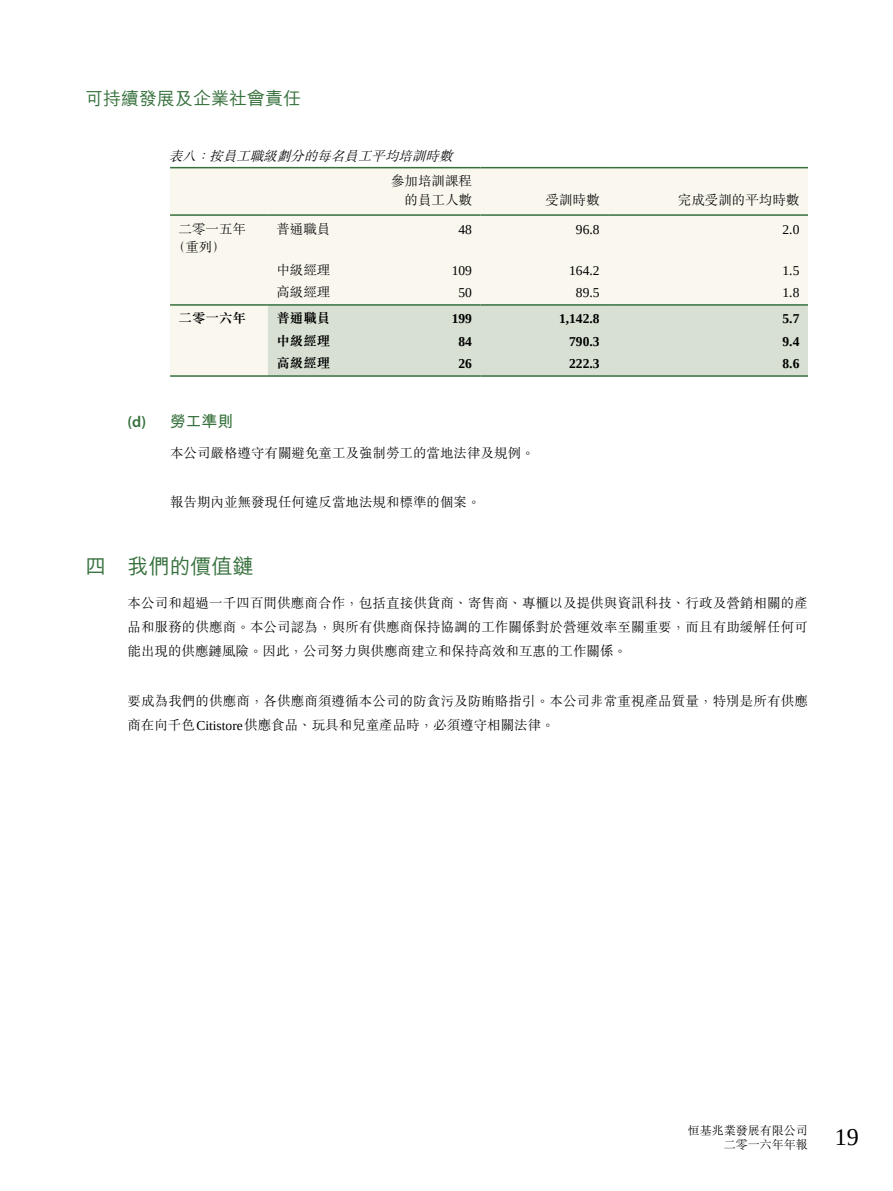
<style>
.page{position:relative;width:893px;height:1191px;background:#fff}
.page>*{position:absolute;margin:0;border:0;box-sizing:border-box;transform-origin:0 0}
.t1{font:24px "Liberation Serif";color:#000}
.t2{font:500 21px "M Hei HK";color:#36703c}
.t3{font:500 18px "M Hei HK";color:#36703c}
.t4{font:700 15.75px "M Hei HK";color:#36703c}
.t5{font:300 13.5px/24px "M Sung HK";color:#000}
.t6{font:700 13.5px "Liberation Serif";color:#000}
.t7{font:13.5px "Liberation Serif";color:#000}
.t8{font:italic 300 13.5px "M Sung HK";color:#000}
.t9{font:700 13.5px "M Sung HK";color:#000}
.t10{font:300 12px/14.2px "M Sung HK";color:#000;text-align:right}
.s1{font-family:"Myriad Pro";font-weight:600}
.s2{font-family:"Liberation Serif";font-weight:400}
</style>
<div class="page">
<div style="left:170px;top:168px;width:638px;height:207px;background:#f9f7ee"></div>
<div style="left:268px;top:306px;width:540px;height:69px;background:#d7e0d2"></div>
<hr style="left:170px;top:375px;width:98px;height:2px;background:#36703c">
<hr style="left:268px;top:375px;width:119px;height:2px;background:#36703c">
<hr style="left:387px;top:375px;width:93px;height:2px;background:#36703c">
<hr style="left:480px;top:375px;width:128px;height:2px;background:#36703c">
<hr style="left:608px;top:375px;width:200px;height:2px;background:#36703c">
<hr style="left:170px;top:304px;width:98px;height:2px;background:#36703c">
<hr style="left:268px;top:304px;width:119px;height:2px;background:#36703c">
<hr style="left:387px;top:304px;width:93px;height:2px;background:#36703c">
<hr style="left:480px;top:304px;width:128px;height:2px;background:#36703c">
<hr style="left:608px;top:304px;width:200px;height:2px;background:#36703c">
<hr style="left:170px;top:214px;width:98px;height:2px;background:#36703c">
<hr style="left:268px;top:214px;width:119px;height:2px;background:#36703c">
<hr style="left:387px;top:214px;width:93px;height:2px;background:#36703c">
<hr style="left:480px;top:214px;width:128px;height:2px;background:#36703c">
<hr style="left:608px;top:214px;width:200px;height:2px;background:#36703c">
<hr style="left:170px;top:167px;width:98px;height:1px;background:#36703c">
<hr style="left:268px;top:167px;width:119px;height:1px;background:#36703c">
<hr style="left:387px;top:167px;width:93px;height:1px;background:#36703c">
<hr style="left:480px;top:167px;width:128px;height:1px;background:#36703c">
<hr style="left:608px;top:167px;width:200px;height:1px;background:#36703c">
<h3 class="t3" style="left:85px;top:85px;width:217px">可持續發展及企業社會責任</h3>
<p class="t8" style="left:169px;top:146px;width:290px">表八：按員工職級劃分的每名員工平均培訓時數</p>
<p class="t5" style="left:391px;top:171px;width:82px;line-height:18.8px;text-align:right">參加培訓課程的員工人數</p>
<p class="t5" style="left:546px;top:187px;width:55px">受訓時數</p>
<p class="t5" style="left:678px;top:187px;width:123px">完成受訓的平均時數</p>
<p class="t5" style="left:172px;top:218px;width:76px;line-height:18.8px;text-indent:7px">二零一五年（重列）</p>
<p class="t5" style="left:276px;top:216px;width:55px">普通職員</p>
<p class="t7" style="left:458px;top:220px;width:15px">48</p>
<p class="t7" style="left:576px;top:220px;width:25px">96.8</p>
<p class="t7" style="left:782px;top:220px;width:18px">2.0</p>
<p class="t5" style="left:276px;top:257px;width:55px">中級經理</p>
<p class="t7" style="left:452px;top:261px;width:22px">109</p>
<p class="t7" style="left:569px;top:261px;width:32px">164.2</p>
<p class="t7" style="left:782px;top:261px;width:18px">1.5</p>
<p class="t5" style="left:276px;top:279px;width:55px">高級經理</p>
<p class="t7" style="left:458px;top:283px;width:15px">50</p>
<p class="t7" style="left:576px;top:283px;width:25px">89.5</p>
<p class="t7" style="left:782px;top:283px;width:18px">1.8</p>
<p class="t9" style="left:179px;top:309px;width:69px">二零一六年</p>
<p class="t9" style="left:276px;top:309px;width:55px">普通職員</p>
<p class="t6" style="left:452px;top:310px;width:22px">199</p>
<p class="t6" style="left:559px;top:310px;width:42px">1,142.8</p>
<p class="t6" style="left:782px;top:310px;width:18px">5.7</p>
<p class="t9" style="left:276px;top:331px;width:55px">中級經理</p>
<p class="t6" style="left:458px;top:332px;width:15px">84</p>
<p class="t6" style="left:569px;top:332px;width:32px">790.3</p>
<p class="t6" style="left:782px;top:332px;width:18px">9.4</p>
<p class="t9" style="left:276px;top:353px;width:55px">高級經理</p>
<p class="t6" style="left:458px;top:354px;width:15px">26</p>
<p class="t6" style="left:569px;top:354px;width:32px">222.3</p>
<p class="t6" style="left:782px;top:354px;width:18px">8.6</p>
<p class="t4" style="left:128px;top:410px;width:107px"><span class="s1">(d)</span> 勞工準則</p>
<p class="t5" style="left:170px;top:440px;width:366px">本公司嚴格遵守有關避免童工及強制勞工的當地法律及規例。</p>
<p class="t5" style="left:170px;top:490px;width:312px">報告期內並無發現任何違反當地法規和標準的個案。</p>
<h2 class="t2" style="left:85px;top:551px;width:170px">四 我們的價值鏈</h2>
<p class="t5" style="left:128px;top:590px;width:682px;text-align:justify">本公司和超過一千四百間供應商合作，包括直接供貨商、寄售商、專櫃以及提供與資訊科技、行政及營銷相關的產品和服務的供應商。本公司認為，與所有供應商保持協調的工作關係對於營運效率至關重要，而且有助緩解任何可能出現的供應鏈風險。因此，公司努力與供應商建立和保持高效和互惠的工作關係。</p>
<p class="t5" style="left:127px;top:688px;width:682px">要成為我們的供應商，各供應商須遵循本公司的防貪污及防賄賂指引。本公司非常重視產品質量，特別是所有供應商在向千色<span class="s2">Citistore</span>供應食品、玩具和兒童產品時，必須遵守相關法律。</p>
<p class="t10" style="left:688px;top:1123px;width:122px">恒基兆業發展有限公司二零一六年年報</p>
<h1 class="t1" style="left:835px;top:1121px;width:25px">19</h1>
</div>
